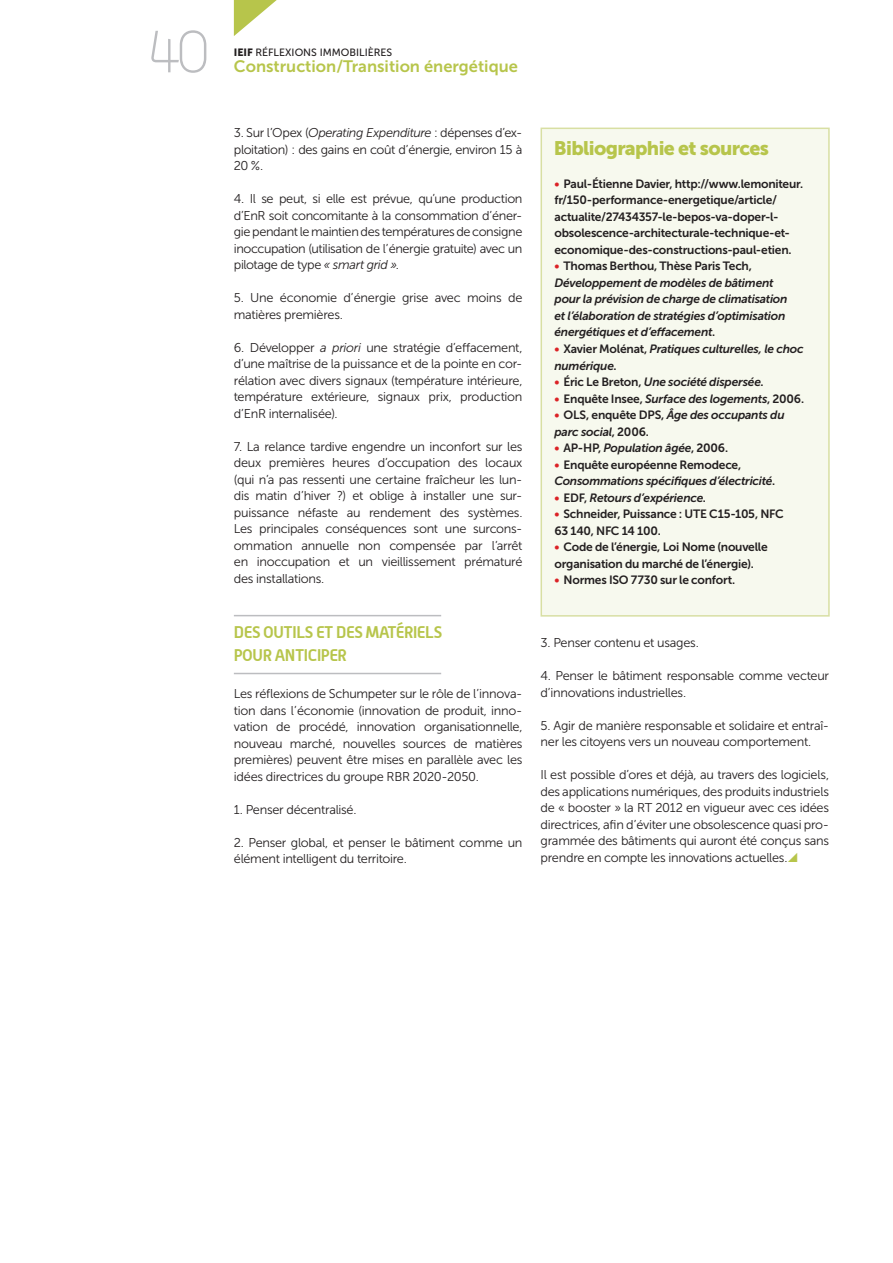
<style>
.page{position:relative;width:893px;height:1263px;background:#fff}
.page>*{position:absolute;margin:0;border:0;box-sizing:border-box;transform-origin:0 0}
.t1{font:100 60px "Alwyn";color:#bcbdc0}
.Texte_courant{font:19.5px "Museo Sans 900";letter-spacing:-.035em;color:#b7c54b}
.Titre_1{font:700 16.5px/22.5px "Alwyn";letter-spacing:-.025em;color:#b7c54b}
.t2{font:16.5px "Museo Sans 700";color:#b7c54b}
.Texte_courant-2{font:12.75px/16.5px "Museo Sans 300";letter-spacing:-.02em;color:#231f20;text-align:justify}
.Texte_courant-3{font:italic 12px/16.5px "Museo Sans 700";letter-spacing:-.02em;color:#231f20}
.Texte_courant-4{font:12px/16.5px "Museo Sans 700";letter-spacing:-.02em;color:#231f20}
.t3{font:10.5px "Museo Sans 500";color:#231f20}
.s1{font-family:"Museo Sans 900"}
.s2{font-style:italic}
.s3{color:#db2226}
.s4{font-style:normal;color:#db2226}
.s5{font-style:normal}
</style>
<div class="page">
<svg style="left:234px;top:0;width:43px;height:36px"></svg>
<hr style="left:234px;top:615px;width:207px;height:1px;background:#bcbdc0">
<hr style="left:234px;top:673px;width:207px;height:1px;background:#bcbdc0">
<div style="left:540px;top:128px;width:290px;height:489px;background:#f7f9ee;border:2px solid #d8dfa3"></div>
<h1 class="t1" style="left:147px;top:18px;width:65px">40</h1>
<p class="t3" style="left:234px;top:46px;width:160px"><span class="s1">IEIF</span> RÉFLEXIONS IMMOBILIÈRES</p>
<p class="t2" style="left:234px;top:57px;width:286px">Construction/Transition énergétique</p>
<p class="Texte_courant-2" style="left:234px;top:125px;width:290px">3. Sur l’Opex (<span class="s2">Operating Expenditure</span> : dépenses d’ex&shy;ploitation) : des gains en coût d’énergie, environ 15 à 20 %.</p>
<p class="Texte_courant-2" style="left:234px;top:191px;width:290px">4. Il se peut, si elle est prévue, qu’une production d’EnR soit concomitante à la consommation d’éner&shy;gie pendant le maintien des températures de consigne inoccupation (utilisation de l’énergie gratuite) avec un pilotage de type <span class="s2">« smart grid »</span>.</p>
<p class="Texte_courant-2" style="left:234px;top:290px;width:290px">5. Une économie d’énergie grise avec moins de matières premières.</p>
<p class="Texte_courant-2" style="left:234px;top:339px;width:290px">6. Développer <span class="s2">a priori</span> une stratégie d’effacement, d’une maîtrise de la puissance et de la pointe en cor&shy;rélation avec divers signaux (température intérieure, température extérieure, signaux prix, production d’EnR internalisée).</p>
<p class="Texte_courant-2" style="left:234px;top:438px;width:290px">7. La relance tardive engendre un inconfort sur les deux premières heures d’occupation des locaux (qui n’a pas ressenti une certaine fraîcheur les lun&shy;dis matin d’hiver ?) et oblige à installer une sur&shy;puissance néfaste au rendement des systèmes.<br>Les principales conséquences sont une surcons&shy;ommation annuelle non compensée par l’arrêt en inoccupation et un vieillissement prématuré des installations.</p>
<p class="Titre_1" style="left:234px;top:621px;width:210px">DES OUTILS ET DES MATÉRIELS<br>POUR ANTICIPER</p>
<p class="Texte_courant-2" style="left:234px;top:686px;width:290px">Les réflexions de Schumpeter sur le rôle de l’innova&shy;tion dans l’économie (innovation de produit, inno&shy;vation de procédé, innovation organisationnelle, nouveau marché, nouvelles sources de matières premières) peuvent être mises en parallèle avec les idées directrices du groupe RBR 2020-2050.</p>
<p class="Texte_courant-2" style="left:234px;top:801px;width:124px">1. Penser décentralisé.</p>
<p class="Texte_courant-2" style="left:234px;top:834px;width:290px">2. Penser global, et penser le bâtiment comme un élément intelligent du territoire.</p>
<p class="Texte_courant" style="left:554px;top:137px;width:216px">Bibliographie et sources</p>
<p class="Texte_courant-4" style="left:554px;top:176px;width:250px"><span class="s3">•</span> Paul-Étienne Davier, http://www.lemoniteur. fr/150-performance-energetique/article/ actualite/27434357-le-bepos-va-doper-l&shy;obsolescence-architecturale-technique-et&shy;economique-des-constructions-paul-etien.</p>
<p class="Texte_courant-3" style="left:554px;top:258px;width:235px"><span class="s4">•</span> <span class="s5">Thomas Berthou, Thèse Paris Tech, </span>Développement de modèles de bâtiment pour la prévision de charge de climatisation et l’élaboration de stratégies d’optimisation énergétiques et d’effacement<span class="s5">.</span></p>
<p class="Texte_courant-3" style="left:554px;top:341px;width:251px"><span class="s4">•</span> <span class="s5">Xavier Molénat,</span> Pratiques culturelles, le choc numérique<span class="s5">.</span></p>
<p class="Texte_courant-3" style="left:554px;top:374px;width:211px"><span class="s4">•</span> <span class="s5">Éric Le Breton,</span> Une société dispersée<span class="s5">.</span></p>
<p class="Texte_courant-4" style="left:554px;top:390px;width:251px"><span class="s3">•</span> Enquête Insee, <span class="s2">Surface des logements</span>, 2006.</p>
<p class="Texte_courant-3" style="left:554px;top:407px;width:232px"><span class="s4">•</span> <span class="s5">OLS, enquête DPS,</span> Âge des occupants du parc social<span class="s5">, 2006.</span></p>
<p class="Texte_courant-3" style="left:554px;top:440px;width:175px"><span class="s4">•</span> <span class="s5">AP-HP,</span> Population âgée<span class="s5">, 2006.</span></p>
<p class="Texte_courant-3" style="left:554px;top:456px;width:222px"><span class="s4">•</span> <span class="s5">Enquête européenne Remodece,<br></span>Consommations spécifiques d’électricité<span class="s5">.</span></p>
<p class="Texte_courant-3" style="left:554px;top:489px;width:153px"><span class="s4">•</span> <span class="s5">EDF,</span> Retours d’expérience<span class="s5">.</span></p>
<p class="Texte_courant-4" style="left:554px;top:506px;width:231px"><span class="s3">•</span> Schneider, Puissance : UTE C15-105, NFC<br>63 140, NFC 14 100.</p>
<p class="Texte_courant-4" style="left:554px;top:539px;width:215px"><span class="s3">•</span> Code de l’énergie, Loi Nome (nouvelle organisation du marché de l’énergie).</p>
<p class="Texte_courant-4" style="left:554px;top:572px;width:182px"><span class="s3">•</span> Normes ISO 7730 sur le confort.</p>
<p class="Texte_courant-2" style="left:540px;top:635px;width:160px">3. Penser contenu et usages.</p>
<p class="Texte_courant-2" style="left:540px;top:668px;width:290px">4. Penser le bâtiment responsable comme vecteur d’innovations industrielles.</p>
<p class="Texte_courant-2" style="left:540px;top:717px;width:290px">5. Agir de manière responsable et solidaire et entraî&shy;ner les citoyens vers un nouveau comportement.</p>
<p class="Texte_courant-2" style="left:540px;top:767px;width:290px">Il est possible d’ores et déjà, au travers des logiciels, des applications numériques, des produits industriels de « booster » la RT 2012 en vigueur avec ces idées directrices, afin d’éviter une obsolescence quasi pro&shy;grammée des bâtiments qui auront été conçus sans prendre en compte les innovations actuelles.</p>
</div>
